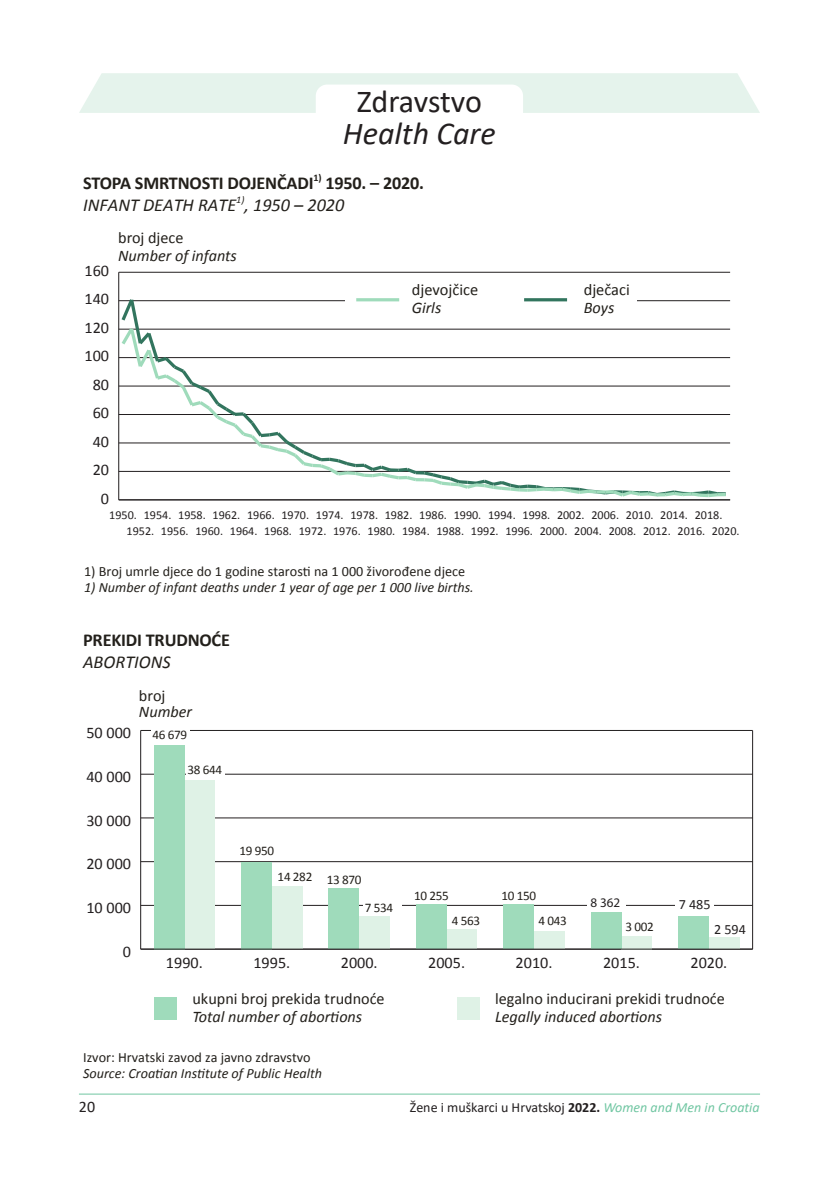
<style>
.page{position:relative;width:839px;height:1190px;background:#fff}
.page>*{position:absolute;margin:0;border:0;box-sizing:border-box;transform-origin:0 0}
.t1{font:italic 32px "Calibri";color:#231f20}
.t2{font:32px "Calibri";letter-spacing:-.01em;color:#231f20}
.t3{font:700 18.2px/21.8px "Calibri";letter-spacing:-.01em;color:#23201b}
.t4{font:16.4px "Calibri";color:#23201b}
.t5{font:16.2px/18.2px "Calibri";color:#23201b}
.t6{font:16.2px "Calibri";color:#231f20}
.t7{font:italic 16.2px/18.2px "Calibri";color:#23201b}
.t8{font:16px "Calibri";color:#231f20}
.t9{font:italic 14.2px/16.2px "Calibri";color:#23201b}
.t10{font:14.2px "Calibri";color:#23201b}
.t11{font:14.2px "Calibri";color:#231f20}
.t12{font:14px "Calibri";color:#231f20}
.t13{font:13.2px "Calibri";letter-spacing:-.025em;color:#23201b}
.t14{font:13.2px "Myriad Pro";color:#231f20}
.t15{font:12.2px/15.8px "Calibri";color:#231f20}
.s1{font-weight:400;font-style:italic}
.s2{font-style:normal}
.s3{font-style:italic}
.s4{font-weight:700}
.s5{font-style:italic;color:#70c6a2}
</style>
<div class="page">
<div style="left:79px;top:73px;width:680px;height:40px;background:#e5f3ec"></div>
<div style="left:315px;top:85px;width:207px;height:39px;background:#fff;border-radius:11px"></div>
<hr style="left:79px;top:1093px;width:680px;height:1px;background:#70c6a2">
<hr style="left:119px;top:471px;width:610px;height:1px;background:#231f20">
<hr style="left:119px;top:442px;width:610px;height:1px;background:#231f20">
<hr style="left:119px;top:414px;width:610px;height:1px;background:#231f20">
<hr style="left:119px;top:386px;width:610px;height:1px;background:#231f20">
<hr style="left:119px;top:357px;width:610px;height:1px;background:#231f20">
<hr style="left:119px;top:329px;width:610px;height:1px;background:#231f20">
<hr style="left:119px;top:300px;width:610px;height:1px;background:#231f20">
<hr style="left:119px;top:272px;width:610px;height:1px;background:#231f20">
<hr style="left:141px;top:905px;width:611px;height:1px;background:#231f20">
<hr style="left:141px;top:861px;width:611px;height:1px;background:#231f20">
<hr style="left:141px;top:817px;width:611px;height:1px;background:#231f20">
<hr style="left:141px;top:774px;width:611px;height:1px;background:#231f20">
<hr style="left:141px;top:730px;width:611px;height:1px;background:#231f20">
<hr style="left:140px;top:730px;width:1px;height:219px;background:#231f20">
<div style="left:184px;top:780px;width:31px;height:169px;background:#dff2e6"></div>
<div style="left:271px;top:886px;width:31px;height:63px;background:#dff2e6"></div>
<div style="left:359px;top:916px;width:30px;height:33px;background:#dff2e6"></div>
<div style="left:446px;top:929px;width:31px;height:20px;background:#dff2e6"></div>
<div style="left:533px;top:931px;width:31px;height:18px;background:#dff2e6"></div>
<div style="left:621px;top:936px;width:30px;height:13px;background:#dff2e6"></div>
<div style="left:708px;top:937px;width:31px;height:12px;background:#dff2e6"></div>
<div style="left:154px;top:745px;width:30px;height:204px;background:#9fdbbb"></div>
<div style="left:241px;top:862px;width:30px;height:87px;background:#9fdbbb"></div>
<div style="left:328px;top:888px;width:31px;height:61px;background:#9fdbbb"></div>
<div style="left:416px;top:904px;width:30px;height:45px;background:#9fdbbb"></div>
<div style="left:503px;top:904px;width:30px;height:45px;background:#9fdbbb"></div>
<div style="left:590px;top:912px;width:31px;height:37px;background:#9fdbbb"></div>
<div style="left:678px;top:916px;width:30px;height:33px;background:#9fdbbb"></div>
<div style="left:155px;top:997px;width:22px;height:22px;background:#9fdbbb"></div>
<div style="left:457px;top:997px;width:22px;height:22px;background:#dff2e6"></div>
<div style="left:151px;top:724px;width:38px;height:15px;background:#fff"></div>
<div style="left:363px;top:901px;width:38px;height:14px;background:#fff"></div>
<div style="left:186px;top:763px;width:38px;height:15px;background:#fff"></div>
<div style="left:674px;top:900px;width:39px;height:12px;background:#fff"></div>
<div style="left:586px;top:896px;width:39px;height:15px;background:#fff"></div>
<hr style="left:141px;top:948px;width:611px;height:1px;background:#231f20">
<hr style="left:751px;top:730px;width:1px;height:219px;background:#231f20">
<hr style="left:119px;top:499px;width:610px;height:1px;background:#231f20">
<hr style="left:118px;top:272px;width:1px;height:228px;background:#231f20">
<svg style="left:118px;top:295px;width:607px;height:204px"></svg>
<h1 class="t2" style="left:356px;top:80px;width:127px">Zdravstvo</h1>
<h1 class="t1" style="left:343px;top:112px;width:154px">Health Care</h1>
<p class="t3" style="left:83px;top:172px;width:342px">STOPA SMRTNOSTI DOJENČADI<sup>1)</sup> 1950. – 2020.<br><span class="s1">INFANT DEATH RATE</span><sup>1)</sup><span class="s1">, 1950 – 2020</span></p>
<p class="t6" style="left:84px;top:260px;width:26px">160</p>
<p class="t6" style="left:84px;top:289px;width:26px">140</p>
<p class="t6" style="left:84px;top:317px;width:26px">120</p>
<p class="t6" style="left:84px;top:346px;width:26px">100</p>
<p class="t6" style="left:93px;top:374px;width:18px">80</p>
<p class="t6" style="left:93px;top:402px;width:18px">60</p>
<p class="t6" style="left:93px;top:431px;width:18px">40</p>
<p class="t6" style="left:93px;top:459px;width:18px">20</p>
<p class="t6" style="left:101px;top:488px;width:10px">0</p>
<p class="t7" style="left:118px;top:228px;width:120px"><span class="s2">broj djece<br></span>Number of infants</p>
<p class="t4" style="left:411px;top:279px;width:68px">djevojčice</p>
<p class="t7" style="left:411px;top:298px;width:31px">Girls</p>
<p class="t4" style="left:583px;top:279px;width:48px">dječaci</p>
<p class="t7" style="left:583px;top:298px;width:32px">Boys</p>
<p class="t15" style="left:109px;top:507px;width:29px">1950.</p>
<p class="t15" style="left:126px;top:507px;width:46px;text-indent:17px">1954.<br>1952.</p>
<p class="t15" style="left:161px;top:507px;width:46px;text-indent:17px">1958.<br>1956.</p>
<p class="t15" style="left:195px;top:507px;width:46px;text-indent:17px">1962.<br>1960.</p>
<p class="t15" style="left:230px;top:507px;width:46px;text-indent:17px">1966.<br>1964.</p>
<p class="t15" style="left:264px;top:507px;width:46px;text-indent:17px">1970.<br>1968.</p>
<p class="t15" style="left:298px;top:507px;width:46px;text-indent:17px">1974.<br>1972.</p>
<p class="t15" style="left:333px;top:507px;width:46px;text-indent:17px">1978.<br>1976.</p>
<p class="t15" style="left:367px;top:507px;width:46px;text-indent:17px">1982.<br>1980.</p>
<p class="t15" style="left:402px;top:507px;width:46px;text-indent:17px">1986.<br>1984.</p>
<p class="t15" style="left:436px;top:507px;width:46px;text-indent:17px">1990.<br>1988.</p>
<p class="t15" style="left:470px;top:507px;width:46px;text-indent:17px">1994.<br>1992.</p>
<p class="t15" style="left:505px;top:507px;width:46px;text-indent:17px">1998.<br>1996.</p>
<p class="t15" style="left:539px;top:507px;width:46px;text-indent:17px">2002.<br>2000.</p>
<p class="t15" style="left:574px;top:507px;width:46px;text-indent:17px">2006.<br>2004.</p>
<p class="t15" style="left:608px;top:507px;width:46px;text-indent:17px">2010.<br>2008.</p>
<p class="t15" style="left:642px;top:507px;width:46px;text-indent:17px">2014.<br>2012.</p>
<p class="t15" style="left:677px;top:507px;width:46px;text-indent:17px">2018.<br>2016.</p>
<p class="t15" style="left:711px;top:523px;width:29px">2020.</p>
<p class="t10" style="left:84px;top:562px;width:382px">1) Broj umrle djece do 1 godine starosti na 1 000 živorođene djece</p>
<p class="t9" style="left:84px;top:579px;width:391px">1) Number of infant deaths under 1 year of age per 1 000 live births.</p>
<p class="t3" style="left:83px;top:629px;width:148px">PREKIDI TRUDNOĆE<br><span class="s1">ABORTIONS</span></p>
<p class="t6" style="left:86px;top:722px;width:46px">50 000</p>
<p class="t7" style="left:139px;top:686px;width:55px;line-height:16.2px"><span class="s2">broj<br></span>Number</p>
<p class="t13" style="left:152px;top:726px;width:36px">46 679</p>
<p class="t6" style="left:86px;top:766px;width:46px">40 000</p>
<p class="t13" style="left:187px;top:761px;width:36px">38 644</p>
<p class="t6" style="left:86px;top:810px;width:46px">30 000</p>
<p class="t6" style="left:86px;top:853px;width:46px">20 000</p>
<p class="t6" style="left:86px;top:897px;width:46px">10 000</p>
<p class="t6" style="left:123px;top:941px;width:10px">0</p>
<p class="t13" style="left:239px;top:841px;width:36px">19 950</p>
<p class="t13" style="left:277px;top:868px;width:36px">14 282</p>
<p class="t13" style="left:326px;top:870px;width:36px">13 870</p>
<p class="t13" style="left:364px;top:899px;width:30px">7 534</p>
<p class="t13" style="left:414px;top:887px;width:36px">10 255</p>
<p class="t13" style="left:451px;top:912px;width:30px">4 563</p>
<p class="t13" style="left:501px;top:887px;width:36px">10 150</p>
<p class="t13" style="left:538px;top:912px;width:30px">4 043</p>
<p class="t14" style="left:590px;top:895px;width:31px">8 362</p>
<p class="t11" style="left:678px;top:895px;width:33px">7 485</p>
<p class="t13" style="left:625px;top:918px;width:30px">3 002</p>
<p class="t11" style="left:713px;top:919px;width:33px">2 594</p>
<p class="t6" style="left:166px;top:952px;width:38px">1990.</p>
<p class="t6" style="left:253px;top:952px;width:38px">1995.</p>
<p class="t6" style="left:340px;top:952px;width:38px">2000.</p>
<p class="t6" style="left:428px;top:952px;width:38px">2005.</p>
<p class="t6" style="left:515px;top:952px;width:38px">2010.</p>
<p class="t6" style="left:602px;top:952px;width:38px">2015.</p>
<p class="t6" style="left:690px;top:952px;width:38px">2020.</p>
<p class="t5" style="left:192px;top:989px;width:193px">ukupni broj prekida trudnoće<br><span class="s3">Total number of abortions</span></p>
<p class="t5" style="left:494px;top:989px;width:231px">legalno inducirani prekidi trudnoće<br><span class="s3">Legally induced abortions</span></p>
<p class="t9" style="left:83px;top:1048px;width:240px"><span class="s2">Izvor: Hrvatski zavod za javno zdravstvo<br></span>Source: Croatian Institute of Public Health</p>
<h3 class="t8" style="left:79px;top:1095px;width:18px">20</h3>
<p class="t12" style="left:410px;top:1097px;width:351px">Žene i muškarci u Hrvatskoj <span class="s4">2022.</span> <span class="s5">Women and Men in Croatia</span></p>
</div>
